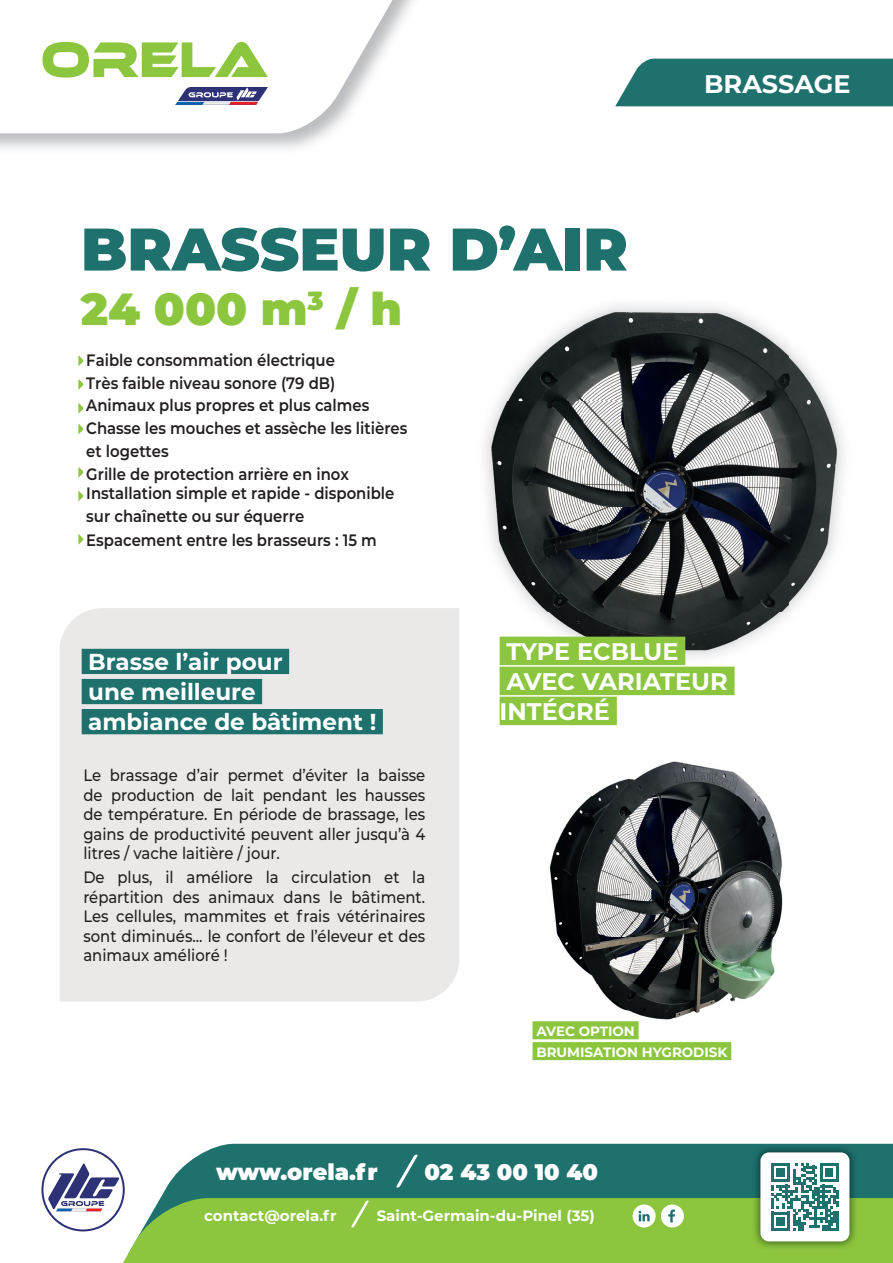
<style>
.page{position:relative;width:893px;height:1263px;background:#fff}
.page>*{position:absolute;margin:0;border:0;box-sizing:border-box;transform-origin:0 0}
.t1{font:900 60px "Montserrat";color:#1e716d}
.t2{font:900 45px "Montserrat";color:#8bc63e}
.t3{font:700 25.5px "Montserrat";color:#fff}
.t4{font:700 24px/30px "Montserrat";color:#fff}
.t5{font:700 23.1px/30.2px "Montserrat";color:#fff}
.t6{font:900 22.5px "Montserrat";color:#fff}
.t7{font:500 16.5px/19.5px "Montserrat";color:#231f20;text-align:justify;scale:.9 1}
.t8{font:600 16.5px/22.6px "Montserrat";color:#231f20;scale:.9 1}
.t9{font:700 15px "Montserrat";color:#fff}
.t10{font:700 13.5px/20.9px "Montserrat";color:#fff}
</style>
<div class="page">
<div style="left:60px;top:608px;width:399px;height:393px;background:#eae9e8"></div>
<img style="left:484px;top:305px;width:360px;height:361px">
<img style="left:499px;top:666px;width:236px;height:7px">
<div style="left:160px;top:1144px;width:733px;height:54px;background:#1e716d"></div>
<div style="left:123px;top:1198px;width:770px;height:65px;background:#8bc63e"></div>
<svg style="left:42px;top:0;width:368px;height:133px"></svg>
<svg style="left:175px;top:87px;width:93px;height:18px"></svg>
<svg style="left:43px;top:42px;width:225px;height:36px"></svg>
<svg style="left:41px;top:1148px;width:84px;height:83px"></svg>
<svg style="left:351px;top:1200px;width:18px;height:27px"></svg>
<svg style="left:396px;top:1154px;width:22px;height:34px"></svg>
<div style="left:661px;top:1204px;width:23px;height:23px;background:#fff;border-radius:50%"></div>
<svg style="left:668px;top:1209px;width:7px;height:13px"></svg>
<svg style="left:633px;top:1204px;width:23px;height:23px"></svg>
<svg style="left:639px;top:1211px;width:11px;height:10px"></svg>
<img style="left:752px;top:1144px;width:106px;height:106px">
<div style="left:760px;top:1152px;width:89px;height:89px;background:#fff;border-radius:9px"></div>
<svg style="left:771px;top:1163px;width:68px;height:67px"></svg>
<div style="left:615px;top:59px;width:278px;height:47px;background:#1e716d"></div>
<div style="left:82px;top:649px;width:207px;height:25px;background:#1e716d"></div>
<div style="left:82px;top:679px;width:180px;height:25px;background:#1e716d"></div>
<div style="left:82px;top:709px;width:301px;height:25px;background:#1e716d"></div>
<svg style="left:78px;top:355px;width:5px;height:11px"></svg>
<svg style="left:78px;top:379px;width:5px;height:11px"></svg>
<svg style="left:78px;top:403px;width:5px;height:11px"></svg>
<svg style="left:78px;top:423px;width:5px;height:11px"></svg>
<svg style="left:78px;top:467px;width:5px;height:11px"></svg>
<svg style="left:78px;top:490px;width:5px;height:11px"></svg>
<svg style="left:78px;top:534px;width:5px;height:11px"></svg>
<div style="left:500px;top:637px;width:185px;height:28px;background:#8bc63e"></div>
<div style="left:500px;top:667px;width:235px;height:28px;background:#8bc63e"></div>
<div style="left:500px;top:697px;width:117px;height:28px;background:#8bc63e"></div>
<img style="left:549px;top:761px;width:234px;height:259px">
<div style="left:533px;top:1021px;width:106px;height:18px;background:#8bc63e"></div>
<div style="left:533px;top:1042px;width:198px;height:18px;background:#8bc63e"></div>
<h1 class="t1" style="left:81px;top:204px;width:548px">BRASSEUR D’AIR</h1>
<h2 class="t2" style="left:81px;top:275px;width:323px">24 000 m<sup>3</sup> / h</h2>
<p class="t8" style="left:86px;top:348px;width:358px">Faible consommation électrique<br>Très faible niveau sonore (79 dB)<br>Animaux plus propres et plus calmes<br>Chasse les mouches et assèche les litières et logettes<br>Grille de protection arrière en inox</p>
<p class="t8" style="left:86px;top:481px;width:344px;line-height:23.1px">Installation simple et rapide - disponible sur chaînette ou sur équerre<br>Espacement entre les brasseurs : 15 m</p>
<h3 class="t3" style="left:704px;top:66px;width:148px">BRASSAGE</h3>
<h3 class="t5" style="left:88px;top:646px;width:290px">Brasse l’air pour<br>une meilleure ambiance de bâtiment !</h3>
<p class="t7" style="left:83px;top:765px;width:381px">Le brassage d’air permet d’éviter la baisse de production de lait pendant les hausses de température. En période de brassage, les gains de productivité peuvent aller jusqu’à 4 litres / vache laitière / jour.</p>
<p class="t7" style="left:83px;top:867px;width:381px">De plus, il améliore la circulation et la répartition des animaux dans le bâtiment.<br>Les cellules, mammites et frais vétérinaires sont diminués... le confort de l’éleveur et des animaux amélioré !</p>
<h3 class="t4" style="left:500px;top:635px;width:230px">TYPE ECBLUE<br>AVEC VARIATEUR<br>INTÉGRÉ</h3>
<p class="t10" style="left:536px;top:1020px;width:193px">AVEC OPTION<br>BRUMISATION HYGRODISK</p>
<h3 class="t6" style="left:216px;top:1155px;width:163px">www.orela.fr</h3>
<h3 class="t6" style="left:425px;top:1155px;width:175px">02 43 00 10 40</h3>
<p class="t9" style="left:204px;top:1205px;width:134px">contact@orela.fr</p>
<p class="t9" style="left:377px;top:1205px;width:220px">Saint-Germain-du-Pinel (35)</p>
</div>
